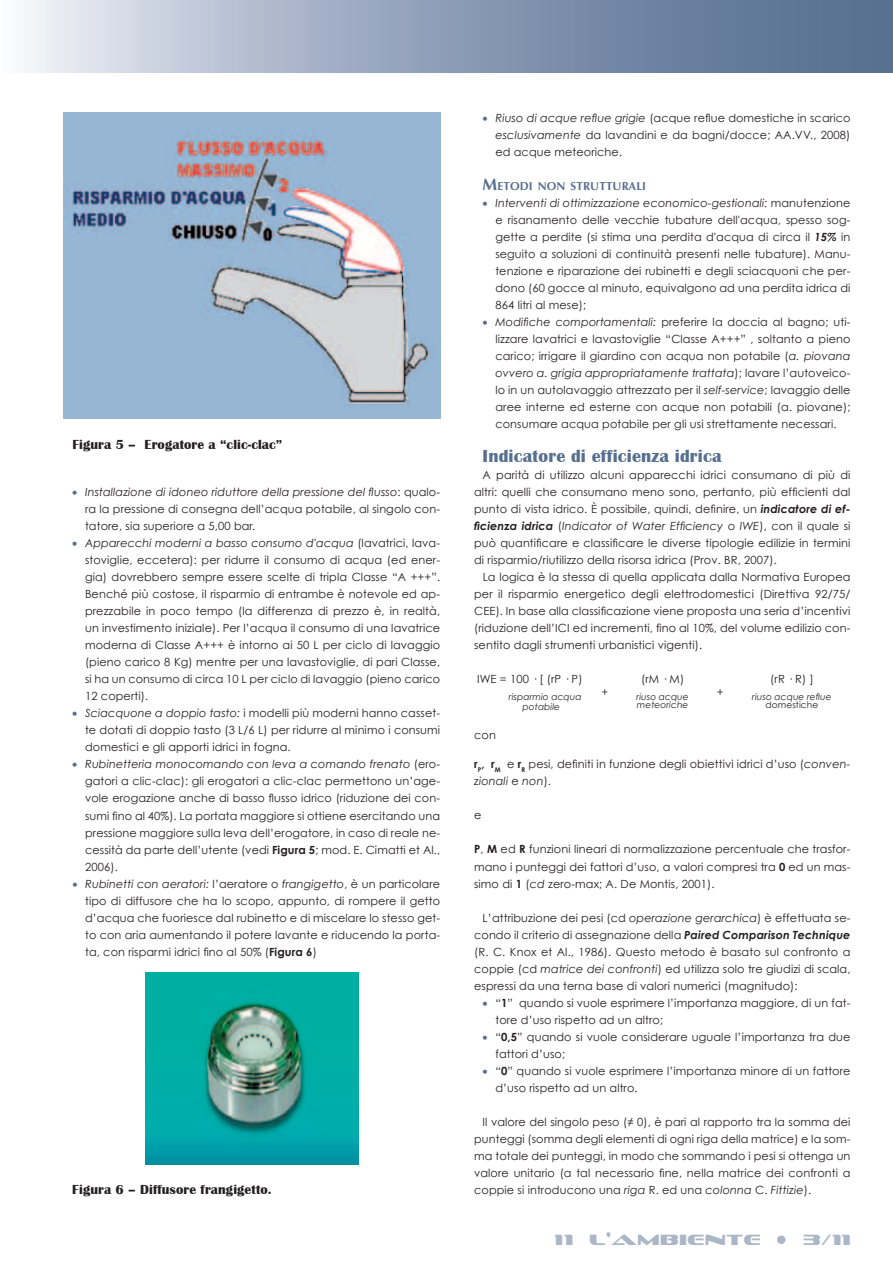
<style>
.page{position:relative;width:893px;height:1263px;background:#fff}
.page>*{position:absolute;margin:0;border:0;box-sizing:border-box;transform-origin:0 0}
.t1{font:700 18px "Britannic";letter-spacing:.01em;color:#576f90}
.t2{font:15px "Sofachrome";letter-spacing:.05em;color:#576f90}
.t3{font:700 13.5px "Britannic";letter-spacing:.01em;color:#231f20}
.t4{font:700 11.55px "Optima LT Std";letter-spacing:.015em;color:#576f90}
.t5{font:11.25px/17px "Century Gothic";letter-spacing:.01em;color:#231f20;text-align:justify}
.t6{font:italic 9px/9.4px "Century Gothic";letter-spacing:.01em;color:#231f20}
.t7{font:9px "Century Gothic";letter-spacing:.01em;color:#231f20}
.s1{color:#576f90}
.s2{font-style:italic}
.s3{font-weight:700}
.s4{font-size:16.5px}
.s5{font-weight:700;font-style:italic}
</style>
<div class="page">
<svg style="left:24px;top:0;width:869px;height:72px"></svg>
<svg style="left:777px;top:1235px;width:8px;height:9px"></svg>
<img style="left:146px;top:972px;width:212px;height:192px">
<img style="left:64px;top:113px;width:376px;height:306px">
<p class="t3" style="left:72px;top:437px;width:212px">Figura 5 – Erogatore a “clic-clac”</p>
<p class="t5" style="left:85px;top:484px;width:357px;text-indent:-13px"><span class="s1">•</span> <span class="s2">Installazione di idoneo riduttore della pressione del flusso</span>: qualo&shy;ra la pressione di consegna dell’acqua potabile, al singolo con&shy;tatore, sia superiore a 5,00 bar.</p>
<p class="t5" style="left:85px;top:535px;width:357px;text-indent:-13px"><span class="s1">•</span> <span class="s2">Apparecchi moderni a basso consumo d'acqua</span> (lavatrici, lava&shy;stoviglie, eccetera): per ridurre il consumo di acqua (ed ener&shy;gia) dovrebbero sempre essere scelte di tripla Classe “A +++”.<br>Benché più costose, il risparmio di entrambe è notevole ed ap&shy;prezzabile in poco tempo (la differenza di prezzo è, in realtà, un investimento iniziale). Per l’acqua il consumo di una lavatrice moderna di Classe A+++ è intorno ai 50 L per ciclo di lavaggio (pieno carico 8 Kg) mentre per una lavastoviglie, di pari Classe, si ha un consumo di circa 10 L per ciclo di lavaggio (pieno carico 12 coperti).</p>
<p class="t5" style="left:85px;top:705px;width:357px;text-indent:-13px"><span class="s1">•</span> <span class="s2">Sciacquone a doppio tasto:</span> i modelli più moderni hanno casset&shy;te dotati di doppio tasto (3 L/6 L) per ridurre al minimo i consumi domestici e gli apporti idrici in fogna.</p>
<p class="t5" style="left:85px;top:756px;width:357px;text-indent:-13px"><span class="s1">•</span> <span class="s2">Rubinetteria monocomando con leva a comando frenato</span> (ero&shy;gatori a clic-clac): gli erogatori a clic-clac permettono un’age&shy;vole erogazione anche di basso flusso idrico (riduzione dei con&shy;sumi fino al 40%). La portata maggiore si ottiene esercitando una pressione maggiore sulla leva dell’erogatore, in caso di reale ne&shy;cessità da parte dell’utente (vedi <span class="s3">Figura 5</span>; mod. E. Cimatti et Al., 2006).</p>
<p class="t5" style="left:85px;top:875px;width:357px;text-indent:-13px"><span class="s1">•</span> <span class="s2">Rubinetti con aeratori:</span> l’aeratore o <span class="s2">frangigetto</span>, è un particolare tipo di diffusore che ha lo scopo, appunto, di rompere il getto d’acqua che fuoriesce dal rubinetto e di miscelare lo stesso get&shy;to con aria aumentando il potere lavante e riducendo la porta&shy;ta, con risparmi idrici fino al 50% (<span class="s3">Figura 6</span>)</p>
<p class="t3" style="left:72px;top:1181px;width:201px">Figura 6 – Diffusore frangigetto.</p>
<p class="t5" style="left:495px;top:109px;width:357px;text-indent:-13px"><span class="s1">•</span> <span class="s2">Riuso di acque reflue grigie</span> (acque reflue domestiche in scarico <span class="s2">esclusivamente</span> da lavandini e da bagni/docce; AA.VV., 2008) ed acque meteoriche.</p>
<p class="t4" style="left:483px;top:179px;width:165px"><span class="s4">M</span>ETODI NON STRUTTURALI</p>
<p class="t5" style="left:495px;top:194px;width:357px;text-indent:-13px"><span class="s1">•</span> <span class="s2">Interventi di ottimizzazione economico-gestionali:</span> manutenzione e risanamento delle vecchie tubature dell'acqua, spesso sog&shy;gette a perdite (si stima una perdita d'acqua di circa il <span class="s5">15%</span> in seguito a soluzioni di continuità presenti nelle tubature). Manu&shy;tenzione e riparazione dei rubinetti e degli sciacquoni che per&shy;dono (60 gocce al minuto, equivalgono ad una perdita idrica di 864 litri al mese);</p>
<p class="t5" style="left:495px;top:313px;width:357px;text-indent:-13px"><span class="s1">•</span> <span class="s2">Modifiche comportamentali:</span> preferire la doccia al bagno; uti&shy;lizzare lavatrici e lavastoviglie “Classe A+++” , soltanto a pieno carico; irrigare il giardino con acqua non potabile (<span class="s2">a. piovana ovvero a. grigia appropriatamente trattata</span>); lavare l’autoveico&shy;lo in un autolavaggio attrezzato per il <span class="s2">self-service</span>; lavaggio delle aree interne ed esterne con acque non potabili (a. piovane); consumare acqua potabile per gli usi strettamente necessari.</p>
<h1 class="t1" style="left:483px;top:446px;width:240px">Indicatore di efficienza idrica</h1>
<p class="t5" style="left:474px;top:466px;width:378px;text-indent:9px">A parità di utilizzo alcuni apparecchi idrici consumano di più di altri: quelli che consumano meno sono, pertanto, più efficienti dal punto di vista idrico. È possibile, quindi, definire, un <span class="s5">indicatore di ef&shy;ficienza idrica</span> (<span class="s2">Indicator of Water Efficiency</span> o <span class="s2">IWE</span>), con il quale si può quantificare e classificare le diverse tipologie edilizie in termini di risparmio/riutilizzo della risorsa idrica (Prov. BR, 2007).</p>
<p class="t5" style="left:474px;top:569px;width:378px;text-indent:9px">La logica è la stessa di quella applicata dalla Normativa Europea per il risparmio energetico degli elettrodomestici (Direttiva 92/75/ CEE). In base alla classificazione viene proposta una seria d’incentivi (riduzione dell’ICI ed incrementi, fino al 10%, del volume edilizio con&shy;sentito dagli strumenti urbanistici vigenti).</p>
<p class="t5" style="left:477px;top:671px;width:107px">IWE = 100 · [ (rP · P)</p>
<p class="t6" style="left:523px;top:692px;width:60px;text-indent:-14px">risparmio acqua potabile</p>
<p class="t5" style="left:641px;top:671px;width:45px">(rM · M)</p>
<p class="t6" style="left:636px;top:693px;width:54px;line-height:7.9px">riuso acque meteoriche</p>
<p class="t5" style="left:770px;top:671px;width:45px">(rR · R) ]</p>
<p class="t6" style="left:752px;top:692px;width:81px">riuso acque reflue</p>
<p class="t7" style="left:766px;top:700px;width:54px">domestiche</p>
<p class="t5" style="left:602px;top:684px;width:8px">+</p>
<p class="t5" style="left:717px;top:684px;width:8px">+</p>
<p class="t5" style="left:474px;top:726px;width:23px">con</p>
<p class="t5" style="left:474px;top:756px;width:378px"><span class="s3">r</span><sub>P</sub><span class="s3">, r</span><sub>M</sub> e <span class="s3">r</span><sub>R</sub> pesi, definiti in funzione degli obiettivi idrici d’uso (<span class="s2">conven&shy;zionali</span> e <span class="s2">non</span>).</p>
<p class="t5" style="left:474px;top:807px;width:9px">e</p>
<p class="t5" style="left:474px;top:841px;width:378px"><span class="s3">P</span>, <span class="s3">M</span> ed <span class="s3">R</span> funzioni lineari di normalizzazione percentuale che trasfor&shy;mano i punteggi dei fattori d’uso, a valori compresi tra <span class="s3">0</span> ed un mas&shy;simo di <span class="s3">1</span> (<span class="s2">cd</span> zero-max; A. De Montis, 2001).</p>
<p class="t5" style="left:474px;top:909px;width:378px;text-indent:9px">L’attribuzione dei pesi (cd <span class="s2">operazione gerarchica</span>) è effettuata se&shy;condo il criterio di assegnazione della <span class="s5">Paired Comparison Technique </span>(R. C. Knox et Al., 1986). Questo metodo è basato sul confronto a coppie (cd <span class="s2">matrice dei confronti</span>) ed utilizza solo tre giudizi di scala, espressi da una terna base di valori numerici (magnitudo):</p>
<p class="t5" style="left:495px;top:994px;width:357px;text-indent:-13px"><span class="s1">•</span> “<span class="s3">1</span>” quando si vuole esprimere l’importanza maggiore, di un fat&shy;tore d’uso rispetto ad un altro;</p>
<p class="t5" style="left:495px;top:1028px;width:357px;text-indent:-13px"><span class="s1">•</span> “<span class="s3">0,5</span>” quando si vuole considerare uguale l’importanza tra due fattori d’uso;</p>
<p class="t5" style="left:495px;top:1062px;width:357px;text-indent:-13px"><span class="s1">•</span> “<span class="s3">0</span>” quando si vuole esprimere l’importanza minore di un fattore d’uso rispetto ad un altro.</p>
<p class="t5" style="left:474px;top:1113px;width:378px;text-indent:9px">Il valore del singolo peso (≠ 0), è pari al rapporto tra la somma dei punteggi (somma degli elementi di ogni riga della matrice) e la som&shy;ma totale dei punteggi, in modo che sommando i pesi si ottenga un valore unitario (a tal necessario fine, nella matrice dei confronti a coppie si introducono una <span class="s2">riga</span> R. ed una <span class="s2">colonna</span> C. <span class="s2">Fittizie</span>).</p>
<h2 class="t2" style="left:555px;top:1232px;width:207px">11 L’AMBIENTE</h2>
<h2 class="t2" style="left:803px;top:1232px;width:49px">3/11</h2>
</div>
